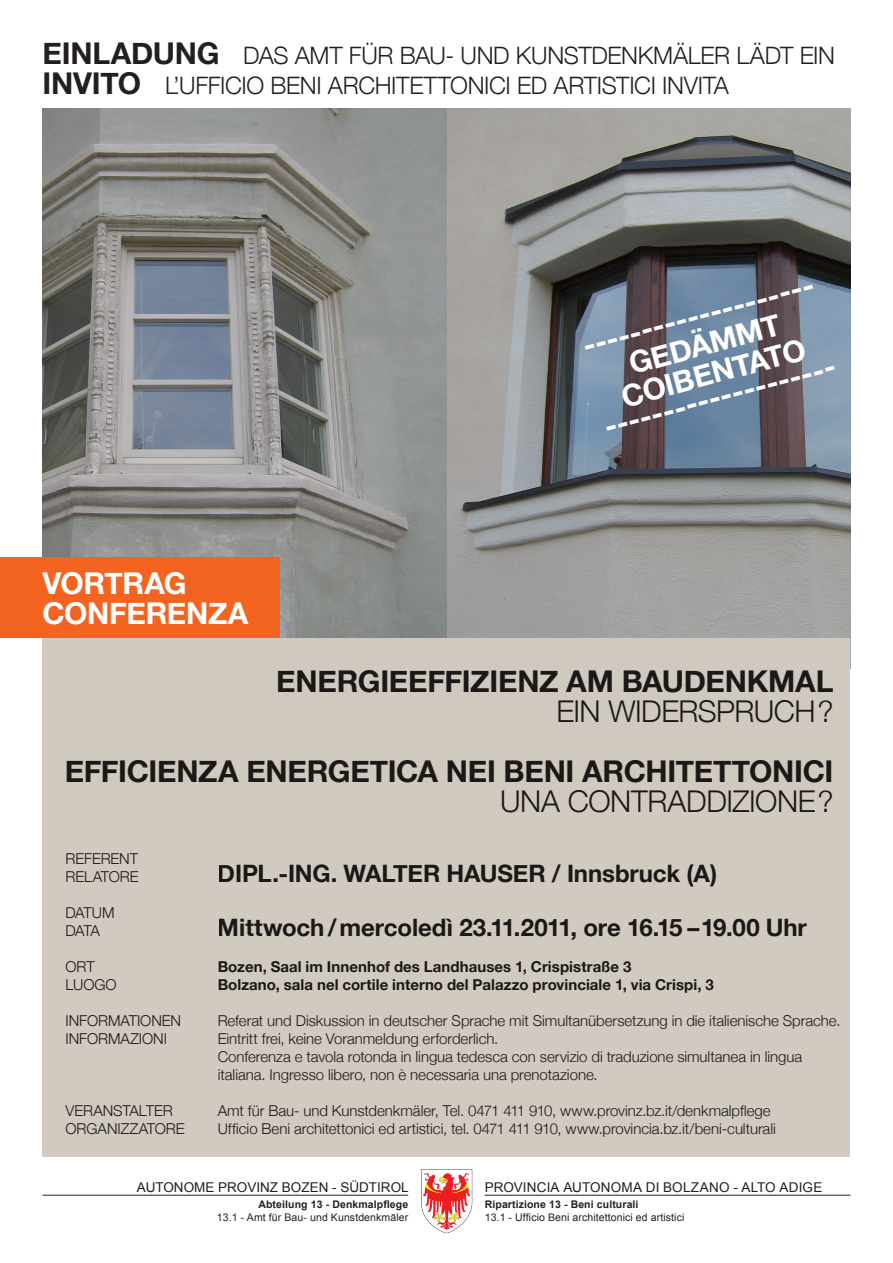
<style>
.page{position:relative;width:893px;height:1263px;background:#fff}
.page>*{position:absolute;margin:0;border:0;box-sizing:border-box;transform-origin:0 0}
.t1{font:700 30px "Helvetica Neue";letter-spacing:-.01em;color:#fff}
.t2{font:700 30px "Helvetica Neue";letter-spacing:-.01em;color:#231f20}
.t3{font:300 30px "Helvetica Neue";letter-spacing:-.015em;color:#231f20}
.t4{font:300 24px "Helvetica Neue";letter-spacing:-.015em;color:#231f20}
.t5{font:700 24px "Helvetica Neue";letter-spacing:-.005em;color:#231f20}
.t6{font:300 15px/18px "Helvetica Neue";letter-spacing:-.005em;color:#231f20}
.t7{font:700 15px/18px "Helvetica Neue";letter-spacing:.005em;color:#231f20}
.t8{font:300 15px/18px "Helvetica Neue";letter-spacing:-.03em;color:#231f20}
.t9{font:13.5px "Arial";letter-spacing:.01em;color:#231f20}
.t10{font:10.5px "Arial";letter-spacing:.01em;color:#231f20}
.t11{font:700 10.5px "Arial";letter-spacing:.01em;color:#231f20}
.s1{font-weight:700;font-size:30px}
</style>
<div class="page">
<div style="left:43px;top:594px;width:807px;height:562px;background:#d0cac0"></div>
<img style="left:446px;top:108px;width:404px;height:530px">
<img style="left:43px;top:108px;width:403px;height:530px">
<hr style="left:43px;top:1195px;width:365px;height:1px;background:#231f20">
<hr style="left:485px;top:1195px;width:365px;height:1px;background:#231f20">
<svg style="left:421px;top:1169px;width:51px;height:64px"></svg>
<div style="left:0;top:558px;width:279px;height:80px;background:#f36421"></div>
<p class="t4" style="left:43px;top:41px;width:794px"><span class="s1">EINLADUNG</span> DAS AMT FÜR BAU- UND KUNSTDENKMÄLER LÄDT EIN</p>
<p class="t4" style="left:43px;top:71px;width:688px"><span class="s1">INVITO</span> L’UFFICIO BENI ARCHITETTONICI ED ARTISTICI INVITA</p>
<p class="t1" style="left:43px;top:564px;width:146px">VORTRAG</p>
<p class="t1" style="left:43px;top:594px;width:207px">CONFERENZA</p>
<p class="t1" style="left:578px;top:328px;width:240px;rotate:-15deg">--------------------</p>
<p class="t1" style="left:625px;top:346px;width:157px;rotate:-15deg">GEDÄMMT</p>
<p class="t1" style="left:617px;top:379px;width:191px;rotate:-15deg">COIBENTATO</p>
<p class="t1" style="left:600px;top:409px;width:240px;rotate:-15deg">--------------------</p>
<h1 class="t2" style="left:276px;top:663px;width:559px">ENERGIEEFFIZIENZ AM BAUDENKMAL</h1>
<h1 class="t3" style="left:557px;top:693px;width:278px">EIN WIDERSPRUCH?</h1>
<h1 class="t2" style="left:65px;top:753px;width:770px">EFFICIENZA ENERGETICA NEI BENI ARCHITETTONICI</h1>
<h1 class="t3" style="left:500px;top:783px;width:335px">UNA CONTRADDIZIONE?</h1>
<p class="t6" style="left:65px;top:849px;width:75px">REFERENT<br>RELATORE</p>
<p class="t8" style="left:65px;top:903px;width:51px">DATUM<br>DATA</p>
<p class="t6" style="left:65px;top:957px;width:53px">ORT<br>LUOGO</p>
<p class="t6" style="left:65px;top:1011px;width:117px">INFORMATIONEN<br>INFORMAZIONI</p>
<p class="t6" style="left:65px;top:1101px;width:121px">VERANSTALTER<br>ORGANIZZATORE</p>
<h2 class="t5" style="left:218px;top:858px;width:501px">DIPL.-ING. WALTER HAUSER / Innsbruck (A)</h2>
<h2 class="t5" style="left:218px;top:912px;width:591px">Mittwoch / mercoledì 23.11.2011, ore 16.15 –19.00 Uhr</h2>
<p class="t7" style="left:218px;top:957px;width:497px">Bozen, Saal im Innenhof des Landhauses 1, Crispistraße 3<br>Bolzano, sala nel cortile interno del Palazzo provinciale 1, via Crispi, 3</p>
<p class="t6" style="left:218px;top:1011px;width:624px">Referat und Diskussion in deutscher Sprache mit Simultanübersetzung in die italienische Sprache.<br>Eintritt frei, keine Voranmeldung erforderlich.<br>Conferenza e tavola rotonda in lingua tedesca con servizio di traduzione simultanea in lingua italiana. Ingresso libero, non è necessaria una prenotazione.</p>
<p class="t6" style="left:218px;top:1101px;width:560px">Amt für Bau- und Kunstdenkmäler, Tel. 0471 411 910, www.provinz.bz.it/denkmalpflege<br>Ufficio Beni architettonici ed artistici, tel. 0471 411 910, www.provincia.bz.it/beni-culturali</p>
<p class="t9" style="left:137px;top:1178px;width:274px">AUTONOME PROVINZ BOZEN - SÜDTIROL</p>
<p class="t9" style="left:132px;top:1192px;width:279px">AUTONOME PROVINZ BOZEN - SÜDTIROL</p>
<p class="t11" style="left:258px;top:1197px;width:151px">Abteilung 13 - Denkmalpflege</p>
<p class="t10" style="left:217px;top:1210px;width:193px">13.1 - Amt für Bau- und Kunstdenkmäler</p>
<p class="t9" style="left:485px;top:1178px;width:339px">PROVINCIA AUTONOMA DI BOLZANO - ALTO ADIGE</p>
<p class="t11" style="left:485px;top:1197px;width:155px">Ripartizione 13 - Beni culturali</p>
<p class="t10" style="left:485px;top:1210px;width:201px">13.1 - Ufficio Beni architettonici ed artistici</p>
</div>
